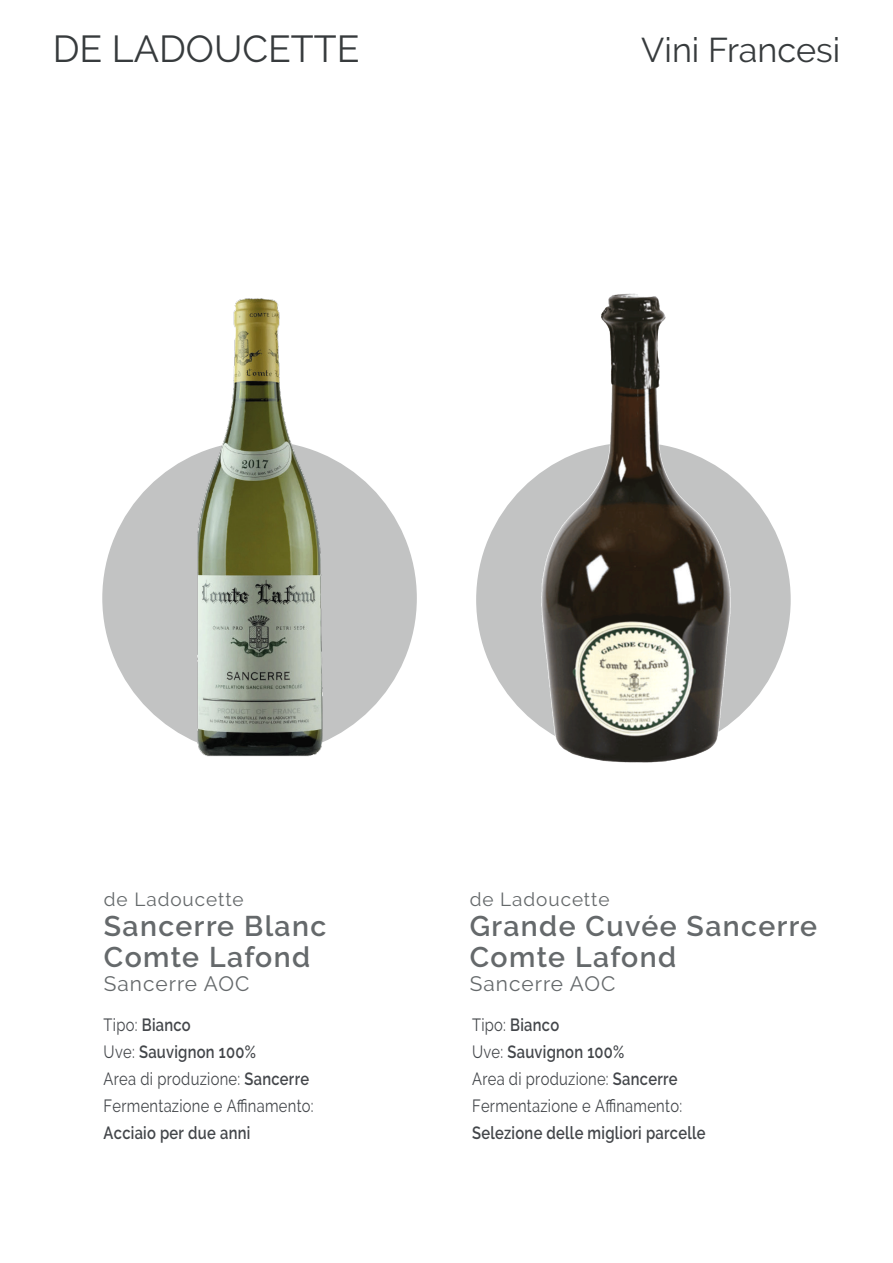
<style>
.page{position:relative;width:893px;height:1263px;background:#fff}
.page>*{position:absolute;margin:0;border:0;box-sizing:border-box;transform-origin:0 0}
.t1{font:37.5px "Raleway";color:#373b3d}
.t2{font:34.2px "Raleway";color:#373b3d}
.t3{font:600 28.35px/30.3px "Raleway";letter-spacing:.05em;color:#65696b}
.t4{font:20.85px "Raleway";letter-spacing:.05em;color:#65696b}
.t5{font:18.9px "Raleway";letter-spacing:.05em;color:#65696b}
.t6{font:17.7px/27px "Raleway";letter-spacing:.02em;color:#43464a;scale:.83 1}
.t7{font:600 17.7px "Raleway";letter-spacing:.02em;color:#43464a;scale:.83 1}
.s1{font-weight:600}
</style>
<div class="page">
<div style="left:102px;top:441px;width:315px;height:314px;background:#c2c3c3;border-radius:50%"></div>
<div style="left:476px;top:442px;width:315px;height:315px;background:#c2c3c3;border-radius:50%"></div>
<img style="left:541px;top:294px;width:189px;height:468px">
<img style="left:181px;top:298px;width:157px;height:459px">
<h1 class="t1" style="left:53px;top:27px;width:308px">DE LADOUCETTE</h1>
<h2 class="t2" style="left:641px;top:30px;width:200px">Vini Francesi</h2>
<p class="t5" style="left:104px;top:888px;width:141px">de Ladoucette</p>
<h3 class="t3" style="left:104px;top:911px;width:224px">Sancerre Blanc<br>Comte Lafond</h3>
<p class="t4" style="left:104px;top:972px;width:147px">Sancerre AOC</p>
<p class="t6" style="left:104px;top:1011px;width:255px">Tipo: <span class="s1">Bianco<br></span>Uve: <span class="s1">Sauvignon 100%<br></span>Area di produzione: <span class="s1">Sancerre<br></span>Fermentazione e Affinamento:</p>
<p class="t7" style="left:104px;top:1123px;width:178px">Acciaio per due anni</p>
<p class="t5" style="left:470px;top:888px;width:141px">de Ladoucette</p>
<h3 class="t3" style="left:470px;top:911px;width:349px">Grande Cuvée Sancerre<br>Comte Lafond</h3>
<p class="t4" style="left:470px;top:972px;width:147px">Sancerre AOC</p>
<p class="t6" style="left:472px;top:1011px;width:255px">Tipo: <span class="s1">Bianco<br></span>Uve: <span class="s1">Sauvignon 100%<br></span>Area di produzione: <span class="s1">Sancerre<br></span>Fermentazione e Affinamento:</p>
<p class="t7" style="left:472px;top:1123px;width:283px">Selezione delle migliori parcelle</p>
</div>
